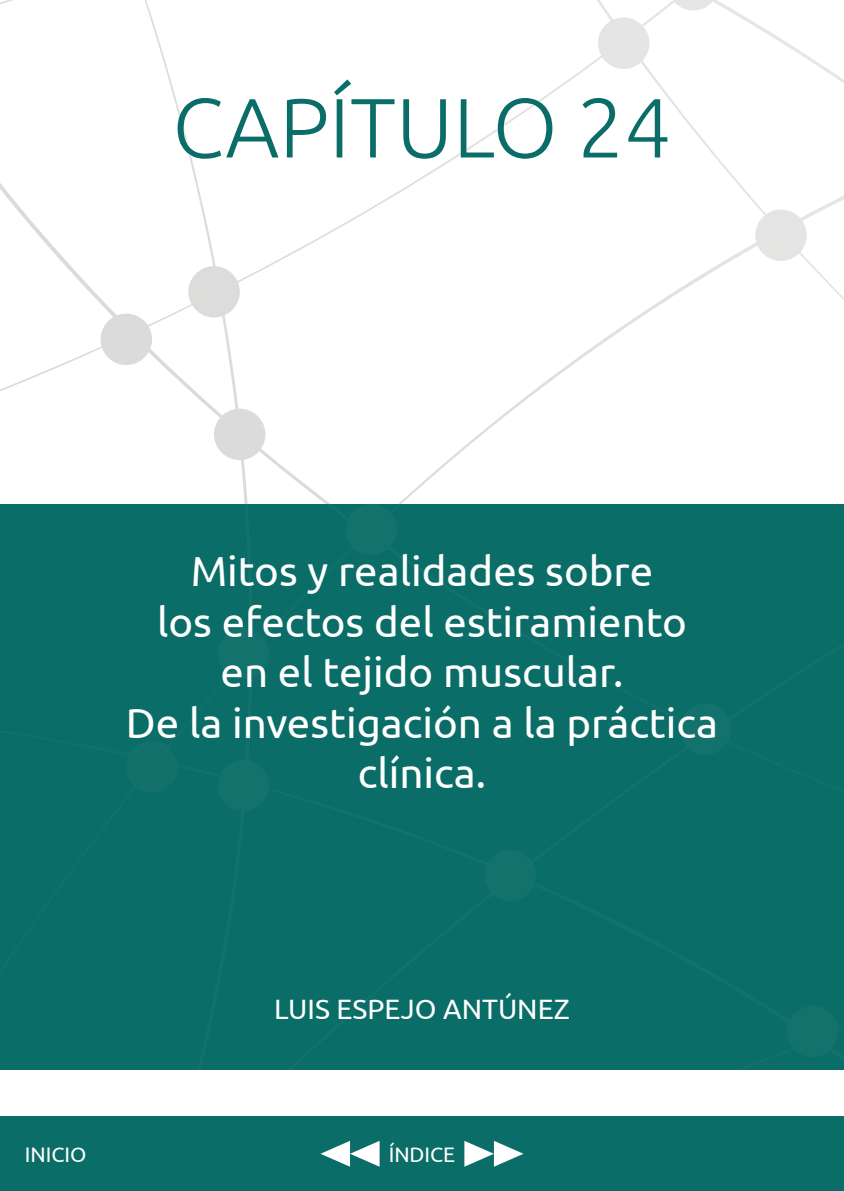
<style>
.page{position:relative;width:844px;height:1191px;background:#fff}
.page>*{position:absolute;margin:0;border:0;box-sizing:border-box;transform-origin:0 0}
.t1{font:300 84px "Ubuntu";color:#0a6d67}
.t2{font:42px/50.4px "Ubuntu";color:#fff;text-align:center}
.t3{font:28px "Ubuntu";color:#fff}
.t4{font:21px "Ubuntu";color:#fff}
</style>
<div class="page">
<svg style="left:144px;top:0;width:528px;height:281px"></svg>
<div style="left:0;top:504px;width:843px;height:565px;background:#0a6d67"></div>
<div style="left:0;top:1116px;width:843px;height:75px;background:#0a6d67"></div>
<svg style="left:177px;top:97px;width:102px;height:63px"></svg>
<svg style="left:286px;top:98px;width:41px;height:60px"></svg>
<svg style="left:333px;top:79px;width:62px;height:79px"></svg>
<svg style="left:402px;top:98px;width:44px;height:62px"></svg>
<svg style="left:460px;top:97px;width:93px;height:63px"></svg>
<svg style="left:581px;top:97px;width:36px;height:61px"></svg>
<svg style="left:627px;top:98px;width:41px;height:60px"></svg>
<svg style="left:464px;top:1141px;width:59px;height:25px"></svg>
<svg style="left:320px;top:1141px;width:59px;height:25px"></svg>
<h1 class="t1" style="left:172px;top:77px;width:229px">CAP ÍTULO</h1>
<h1 class="t1" style="left:576px;top:77px;width:96px">24</h1>
<p class="t2" style="left:126px;top:545px;width:593px">Mitos y realidades sobre<br>los efectos del estiramiento<br>en el tejido muscular.<br>De la investigación a la práctica clínica.</p>
<p class="t3" style="left:274px;top:992px;width:15px">LUIS</p>
<p class="t3" style="left:336px;top:992px;width:126px">ESPEJO ANT</p>
<p class="t3" style="left:498px;top:992px;width:73px">ÚNEZ</p>
<p class="t4" style="left:25px;top:1141px;width:63px">Inicio</p>
<p class="t4" style="left:388px;top:1141px;width:68px">índice</p>
</div>
